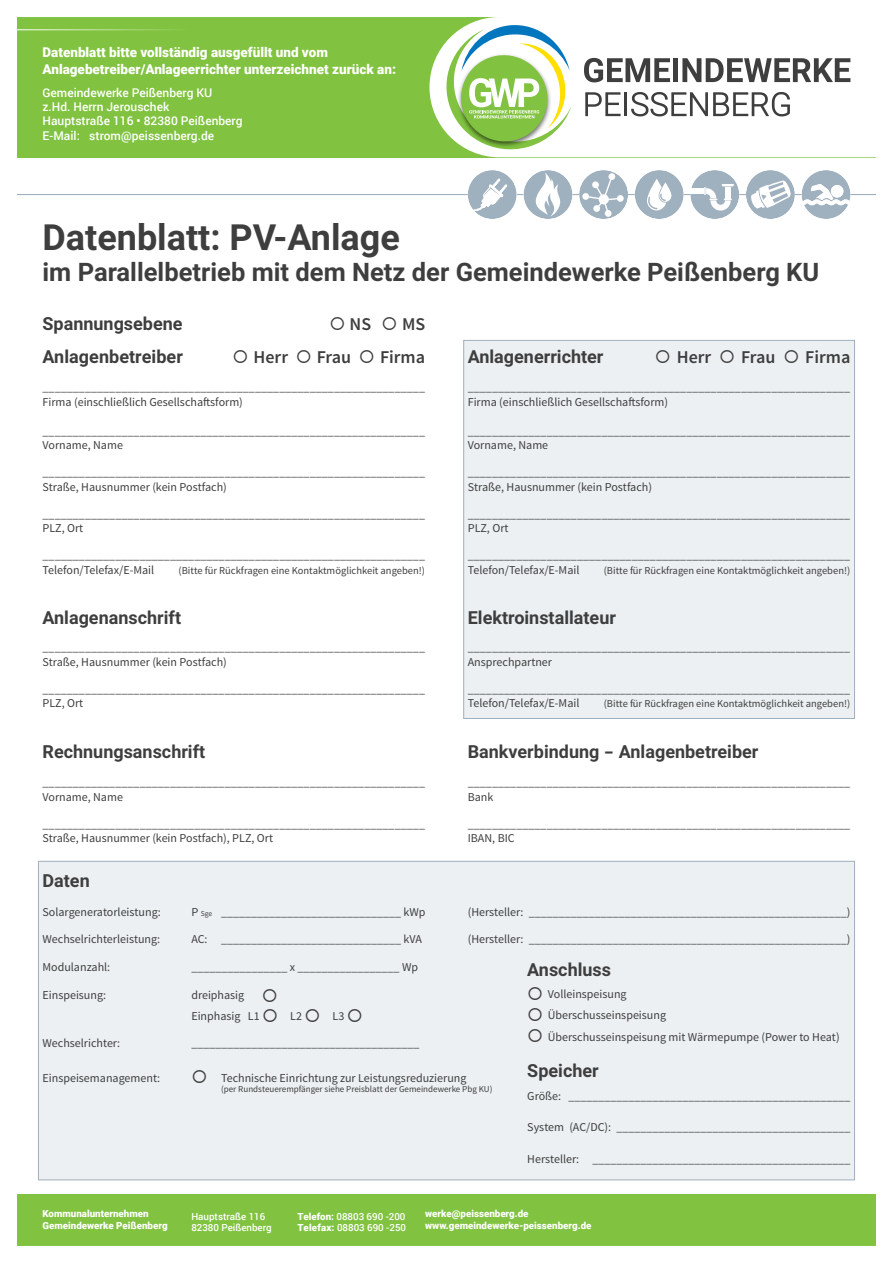
<style>
.page{position:relative;width:893px;height:1263px;background:#fff}
.page>*{position:absolute;margin:0;border:0;box-sizing:border-box;transform-origin:0 0}
.t1{font:700 36px "Roboto";color:#3e3e3f}
.t2{font:700 25.5px "Roboto";color:#3e3e3f}
.t3{font:700 18px "Roboto";color:#3e3e3f}
.t4{font:600 18px "Source Sans Pro";color:#3e3e3f}
.t5{font:900 13.5px/16.2px "Roboto";color:#fff}
.t6{font:12px/14.4px "Source Sans Pro";color:#3e3e3f}
.t7{font:500 12px/14.4px "Roboto";color:#fff}
.t8{font:10.5px "Source Sans Pro";color:#3e3e3f}
.t9{font:900 9.75px/11.7px "Roboto";color:#fff}
.t10{font:500 9.75px/11.7px "Roboto";color:#fff}
.t11{font:9px "Source Sans Pro";color:#3e3e3f}
.s1{font-size:7.5px}
.s2{font-weight:900}
</style>
<div class="page">
<div style="left:38px;top:861px;width:817px;height:319px;background:#ecf0f2;border:1px solid #9fb0be"></div>
<div style="left:463px;top:340px;width:392px;height:379px;background:#ecf0f2;border:1px solid #9fb0be"></div>
<div style="left:0;top:1195px;width:893px;height:68px;background:#81c340"></div>
<div style="left:0;top:0;width:893px;height:157px;background:#81c340"></div>
<hr style="left:0;top:194px;width:893px;height:1px;background:#9fb0be">
<div style="left:579px;top:170px;width:49px;height:49px;background:#9fb0be;border-radius:50%"></div>
<svg style="left:582px;top:173px;width:42px;height:44px"></svg>
<div style="left:523px;top:170px;width:49px;height:49px;background:#9fb0be;border-radius:50%"></div>
<svg style="left:536px;top:173px;width:24px;height:44px"></svg>
<svg style="left:468px;top:170px;width:49px;height:49px"></svg>
<div style="left:635px;top:170px;width:49px;height:49px;background:#9fb0be;border-radius:50%"></div>
<svg style="left:647px;top:179px;width:24px;height:31px"></svg>
<svg style="left:690px;top:170px;width:49px;height:49px"></svg>
<div style="left:746px;top:170px;width:49px;height:49px;background:#9fb0be;border-radius:50%"></div>
<svg style="left:750px;top:180px;width:41px;height:29px"></svg>
<svg style="left:801px;top:170px;width:49px;height:49px"></svg>
<div style="left:429px;top:18px;width:446px;height:139px;background:#fff"></div>
<svg style="left:446px;top:25px;width:125px;height:125px"></svg>
<svg style="left:584px;top:58px;width:86px;height:24px;background:#969697"></svg>
<div style="left:673px;top:58px;width:5px;height:24px;background:#3e3e3f"></div>
<svg style="left:682px;top:58px;width:168px;height:24px;background:#979797"></svg>
<svg style="left:585px;top:92px;width:36px;height:24px"></svg>
<hr style="left:624px;top:92px;width:3px;height:24px;background:#3e3e3f">
<svg style="left:631px;top:92px;width:159px;height:24px;background:#bdbdbd"></svg>
<hr style="left:0;top:29px;width:191px;height:1px;background:#fff">
<div style="left:0;top:0;width:893px;height:1263px;border:17px solid #fff"></div>
<p class="t5" style="left:43px;top:44px;width:355px">Datenblatt bitte vollständig ausgefüllt und vom<br>Anlagebetreiber/Anlageerrichter unterzeichnet zurück an:</p>
<p class="t7" style="left:43px;top:85px;width:202px">Gemeindewerke Peißenberg KU z.Hd. Herrn Jerouschek<br>Hauptstraße 116 • 82380 Peißenberg<br>E-Mail: strom@peissenberg.de</p>
<h1 class="t1" style="left:43px;top:212px;width:359px">Datenblatt: PV-Anlage</h1>
<h2 class="t2" style="left:43px;top:254px;width:778px">im Parallelbetrieb mit dem Netz der Gemeindewerke Peißenberg KU</h2>
<h3 class="t3" style="left:43px;top:311px;width:142px">Spannungsebene</h3>
<h3 class="t4" style="left:329px;top:313px;width:97px">○ NS ○ MS</h3>
<h3 class="t3" style="left:43px;top:344px;width:142px">Anlagenbetreiber</h3>
<h3 class="t4" style="left:233px;top:345px;width:194px">○ Herr ○ Frau ○ Firma</h3>
<p class="t6" style="left:43px;top:380px;width:384px">_______________________________________________________________<br>Firma (einschließlich Gesellschaftsform)</p>
<p class="t6" style="left:43px;top:424px;width:384px">_______________________________________________________________<br>Vorname, Name</p>
<p class="t6" style="left:43px;top:465px;width:384px">_______________________________________________________________<br>Straße, Hausnummer (kein Postfach)</p>
<p class="t6" style="left:43px;top:507px;width:384px">_______________________________________________________________<br>PLZ, Ort</p>
<p class="t6" style="left:43px;top:548px;width:384px">_______________________________________________________________<br>Telefon/Telefax/E-Mail</p>
<p class="t8" style="left:179px;top:564px;width:248px">(Bitte für Rückfragen eine Kontaktmöglichkeit angeben!)</p>
<h3 class="t3" style="left:43px;top:605px;width:140px">Anlagenanschrift</h3>
<p class="t6" style="left:43px;top:640px;width:384px">_______________________________________________________________<br>Straße, Hausnummer (kein Postfach)</p>
<p class="t6" style="left:43px;top:682px;width:384px">_______________________________________________________________<br>PLZ, Ort</p>
<h3 class="t3" style="left:43px;top:739px;width:164px">Rechnungsanschrift</h3>
<p class="t6" style="left:43px;top:775px;width:384px">_______________________________________________________________<br>Vorname, Name</p>
<p class="t6" style="left:43px;top:817px;width:384px">_______________________________________________________________<br>Straße, Hausnummer (kein Postfach), PLZ, Ort</p>
<h3 class="t3" style="left:468px;top:344px;width:137px">Anlagenerrichter</h3>
<h3 class="t4" style="left:655px;top:345px;width:197px">○ Herr ○ Frau ○ Firma</h3>
<p class="t6" style="left:468px;top:380px;width:384px">_______________________________________________________________<br>Firma (einschließlich Gesellschaftsform)</p>
<p class="t6" style="left:468px;top:424px;width:384px">_______________________________________________________________<br>Vorname, Name</p>
<p class="t6" style="left:468px;top:465px;width:384px">_______________________________________________________________<br>Straße, Hausnummer (kein Postfach)</p>
<p class="t6" style="left:468px;top:507px;width:384px">_______________________________________________________________<br>PLZ, Ort</p>
<p class="t6" style="left:468px;top:548px;width:384px">_______________________________________________________________<br>Telefon/Telefax/E-Mail</p>
<p class="t8" style="left:604px;top:564px;width:248px">(Bitte für Rückfragen eine Kontaktmöglichkeit angeben!)</p>
<h3 class="t3" style="left:468px;top:605px;width:150px">Elektroinstallateur</h3>
<p class="t6" style="left:468px;top:640px;width:384px">_______________________________________________________________<br>Ansprechpartner</p>
<p class="t6" style="left:468px;top:682px;width:384px">_______________________________________________________________<br>Telefon/Telefax/E-Mail</p>
<p class="t8" style="left:604px;top:697px;width:248px">(Bitte für Rückfragen eine Kontaktmöglichkeit angeben!)</p>
<h3 class="t3" style="left:468px;top:739px;width:292px">Bankverbindung - Anlagenbetreiber</h3>
<p class="t6" style="left:468px;top:775px;width:384px">_______________________________________________________________<br>Bank</p>
<p class="t6" style="left:468px;top:817px;width:384px">_______________________________________________________________<br>IBAN, BIC</p>
<h3 class="t3" style="left:43px;top:868px;width:49px">Daten</h3>
<p class="t6" style="left:43px;top:905px;width:120px">Solargeneratorleistung:</p>
<p class="t6" style="left:191px;top:905px;width:236px">P <span class="s1">Sge</span> ______________________________ kWp</p>
<p class="t6" style="left:468px;top:905px;width:384px">(Hersteller: _____________________________________________________)</p>
<p class="t6" style="left:43px;top:932px;width:119px">Wechselrichterleistung:</p>
<p class="t6" style="left:191px;top:932px;width:232px">AC: ______________________________ kVA</p>
<p class="t6" style="left:468px;top:932px;width:384px">(Hersteller: _____________________________________________________)</p>
<p class="t6" style="left:43px;top:959px;width:69px">Modulanzahl:</p>
<p class="t6" style="left:191px;top:959px;width:228px">________________ x _________________ Wp</p>
<p class="t6" style="left:43px;top:987px;width:65px">Einspeisung:</p>
<p class="t6" style="left:191px;top:984px;width:173px;line-height:21.6px">dreiphasig ○<br>Einphasig L1 ○ L2 ○ L3 ○</p>
<p class="t6" style="left:43px;top:1036px;width:79px">Wechselrichter:</p>
<p class="t6" style="left:191px;top:1036px;width:229px">______________________________________</p>
<p class="t6" style="left:43px;top:1071px;width:119px">Einspeisemanagement:</p>
<p class="t6" style="left:191px;top:1071px;width:277px">○ Technische Einrichtung zur Leistungsreduzierung</p>
<p class="t11" style="left:221px;top:1084px;width:273px">(per Rundsteuerempfänger siehe Preisblatt der Gemeindewerke Pbg KU)</p>
<h3 class="t3" style="left:527px;top:957px;width:85px">Anschluss</h3>
<p class="t6" style="left:527px;top:987px;width:101px">○ Volleinspeisung</p>
<p class="t6" style="left:527px;top:1008px;width:140px">○ Überschusseinspeisung</p>
<p class="t6" style="left:527px;top:1030px;width:314px">○ Überschusseinspeisung mit Wärmepumpe (Power to Heat)</p>
<h3 class="t3" style="left:527px;top:1058px;width:73px">Speicher</h3>
<p class="t6" style="left:527px;top:1089px;width:325px">Größe: _______________________________________________</p>
<p class="t6" style="left:527px;top:1120px;width:325px">System (AC/DC): _______________________________________</p>
<p class="t6" style="left:527px;top:1151px;width:325px">Hersteller: ___________________________________________</p>
<p class="t9" style="left:43px;top:1207px;width:127px">Kommunalunternehmen<br>Gemeindewerke Peißenberg</p>
<p class="t10" style="left:191px;top:1210px;width:82px">Hauptstraße 116<br>82380 Peißenberg</p>
<p class="t10" style="left:298px;top:1210px;width:110px"><span class="s2">Telefon:</span> 08803 690 -200<br><span class="s2">Telefax:</span> 08803 690 -250</p>
<p class="t9" style="left:425px;top:1207px;width:168px">werke@peissenberg.de www.gemeindewerke-peissenberg.de</p>
</div>
